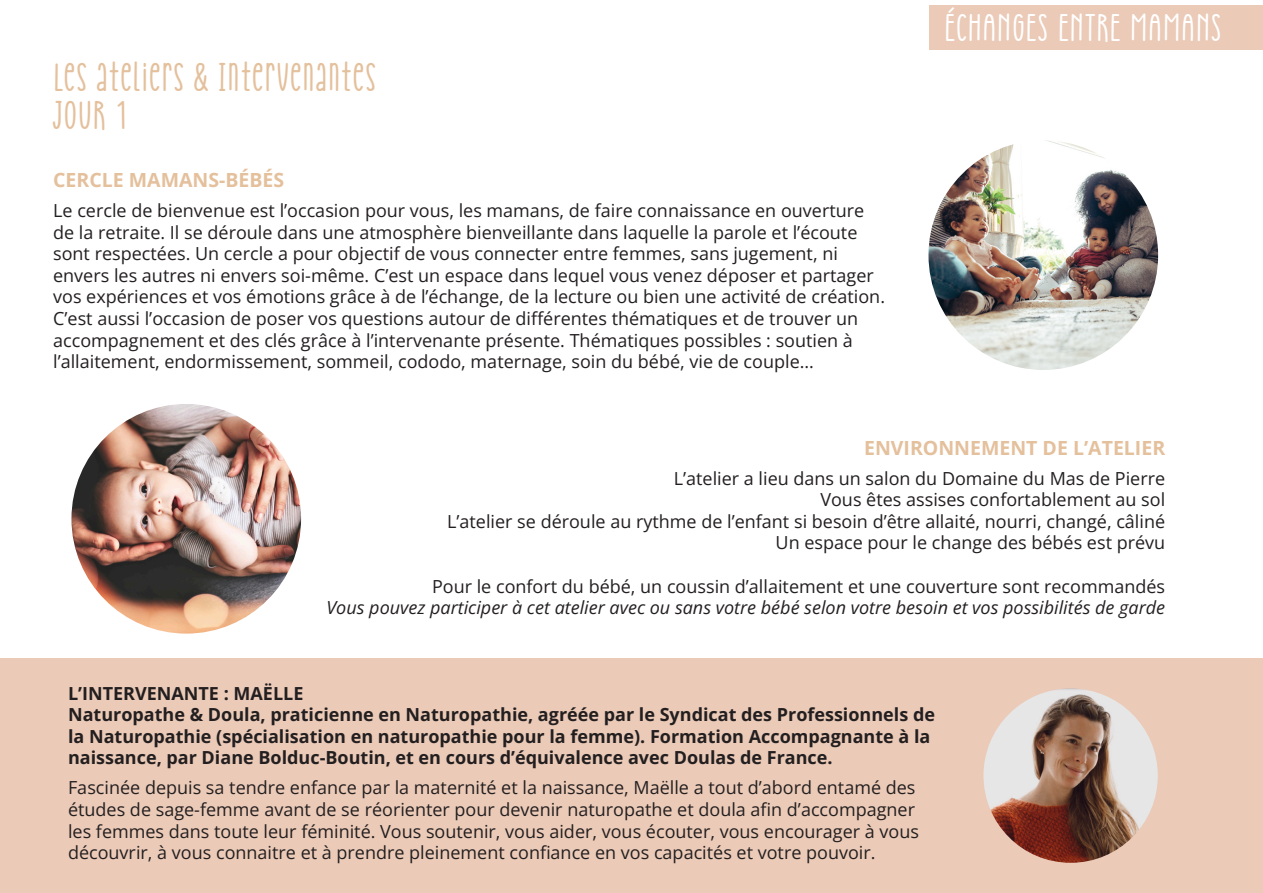
<style>
.page{position:relative;width:1263px;height:893px;background:#fff}
.page>*{position:absolute;margin:0;border:0;box-sizing:border-box;transform-origin:0 0}
.t1{font:37.5px "Cheria";color:#e4c09c}
.t2{font:36px "Cheria";color:#fff}
.t3{font:700 19.5px "Open Sans";color:#e4c09c}
.t4{font:18px/21.6px "Open Sans";color:#231f20}
.t5{font:700 18px/21.6px "Open Sans";color:#231f20}
.t6{font:italic 18px "Open Sans";color:#231f20}
</style>
<div class="page">
<div style="left:0;top:659px;width:1262px;height:234px;background:#ebcab7"></div>
<img style="left:928px;top:140px;width:230px;height:230px;border-radius:115px">
<img style="left:983px;top:688px;width:175px;height:175px;border-radius:87px">
<img style="left:71px;top:404px;width:230px;height:230px;border-radius:115px">
<div style="left:929px;top:5px;width:334px;height:44px;background:#ebcab7"></div>
<p class="t1" style="left:53px;top:56px;width:324px">LES ATELIERS &amp; INTERVENANTES</p>
<p class="t1" style="left:53px;top:93px;width:76px">JOUR 1</p>
<p class="t3" style="left:53px;top:167px;width:232px">CERCLE MAMANS-BÉBÉS</p>
<p class="t4" style="left:53px;top:199px;width:833px">Le cercle de bienvenue est l’occasion pour vous, les mamans, de faire connaissance en ouverture de la retraite. Il se déroule dans une atmosphère bienveillante dans laquelle la parole et l’écoute sont respectées. Un cercle a pour objectif de vous connecter entre femmes, sans jugement, ni envers les autres ni envers soi-même. C’est un espace dans lequel vous venez déposer et partager vos expériences et vos émotions grâce à de l’échange, de la lecture ou bien une activité de création.<br>C’est aussi l’occasion de poser vos questions autour de différentes thématiques et de trouver un accompagnement et des clés grâce à l’intervenante présente. Thématiques possibles : soutien à l’allaitement, endormissement, sommeil, cododo, maternage, soin du bébé, vie de couple...</p>
<p class="t2" style="left:944px;top:7px;width:279px">ÉCHANGES ENTRE MAMANS</p>
<p class="t3" style="left:864px;top:434px;width:303px">ENVIRONNEMENT DE L’ATELIER</p>
<p class="t4" style="left:674px;top:467px;width:493px">L’atelier a lieu dans un salon du Domaine du Mas de Pierre</p>
<p class="t4" style="left:820px;top:488px;width:346px">Vous êtes assises confortablement au sol</p>
<p class="t4" style="left:447px;top:510px;width:720px">L’atelier se déroule au rythme de l’enfant si besoin d’être allaité, nourri, changé, câliné</p>
<p class="t4" style="left:775px;top:532px;width:391px">Un espace pour le change des bébés est prévu</p>
<p class="t4" style="left:432px;top:575px;width:735px">Pour le confort du bébé, un coussin d’allaitement et une couverture sont recommandés</p>
<p class="t6" style="left:326px;top:595px;width:840px">Vous pouvez participer à cet atelier avec ou sans votre bébé selon votre besoin et vos possibilités de garde</p>
<p class="t5" style="left:68px;top:682px;width:237px">L’INTERVENANTE : MAËLLE</p>
<p class="t5" style="left:68px;top:703px;width:868px">Naturopathe &amp; Doula, praticienne en Naturopathie, agréée par le Syndicat des Professionnels de la Naturopathie (spécialisation en naturopathie pour la femme). Formation Accompagnante à la naissance, par Diane Bolduc-Boutin, et en cours d’équivalence avec Doulas de France.</p>
<p class="t4" style="left:68px;top:777px;width:852px">Fascinée depuis sa tendre enfance par la maternité et la naissance, Maëlle a tout d’abord entamé des études de sage-femme avant de se réorienter pour devenir naturopathe et doula afin d’accompagner les femmes dans toute leur féminité. Vous soutenir, vous aider, vous écouter, vous encourager à vous découvrir, à vous connaitre et à prendre pleinement confiance en vos capacités et votre pouvoir.</p>
</div>
